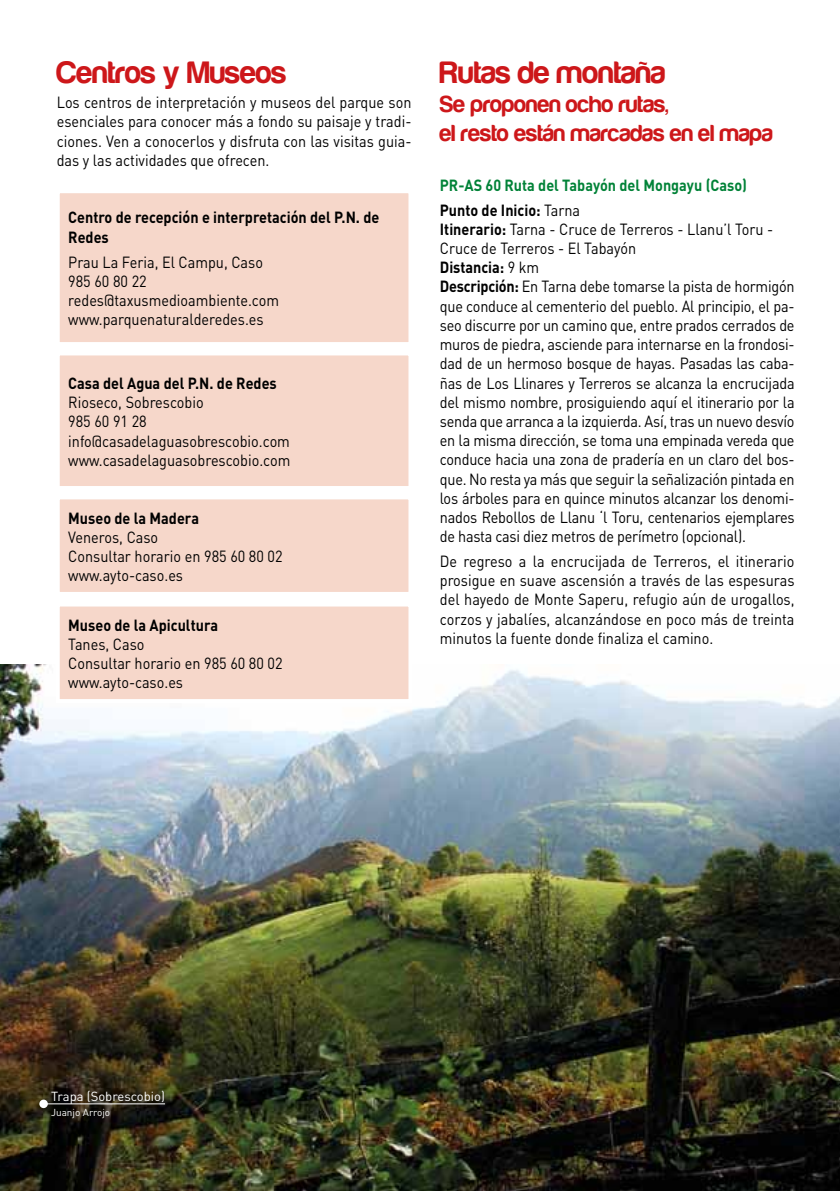
<style>
.page{position:relative;width:840px;height:1191px;background:#fff}
.page>*{position:absolute;margin:0;border:0;box-sizing:border-box;transform-origin:0 0}
.t1{font:32px "Harabara";color:#cd171a}
.t2{font:24px/28.8px "Harabara";color:#cd171a}
.t3{font:16px/19.2px "DIN";letter-spacing:-.015em;color:#000;scale:.9 1}
.t4{font:700 16px/19.2px "DIN";color:#000;scale:.9 1}
.t5{font:700 16px/24.8px "DIN";color:#008237;scale:.9 1}
.t6{font:13px "DIN";color:#fff}
.t7{font:10px "DIN";color:#fff}
.s1{color:#000}
.s2{font-weight:400;color:#000}
.s3{font-weight:700}
</style>
<div class="page">
<div style="left:58px;top:191px;width:352px;height:153px;background:#f6d7ca"></div>
<div style="left:56px;top:189px;width:356px;height:157px;border:4px solid #fff"></div>
<div style="left:58px;top:353px;width:352px;height:135px;background:#f6d7ca"></div>
<div style="left:56px;top:351px;width:356px;height:139px;border:4px solid #fff"></div>
<img style="left:0;top:665px;width:839px;height:526px">
<div style="left:58px;top:604px;width:352px;height:97px;background:#f6d7ca"></div>
<div style="left:56px;top:602px;width:356px;height:101px;border:4px solid #fff"></div>
<div style="left:58px;top:497px;width:352px;height:97px;background:#f6d7ca"></div>
<div style="left:56px;top:495px;width:356px;height:101px;border:4px solid #fff"></div>
<svg style="left:39px;top:1099px;width:9px;height:9px"></svg>
<hr style="left:44px;top:1103px;width:121px;height:1px;background:#fff">
<h1 class="t1" style="left:57px;top:56px;width:231px">Centros y Museos</h1>
<p class="t3" style="left:57px;top:93px;width:395px;text-align:justify">Los centros de interpretación y museos del parque son esenciales para conocer más a fondo su paisaje y tradi&shy;ciones. Ven a conocerlos y disfruta con las visitas guia&shy;das y las actividades que ofrecen.</p>
<p class="t4" style="left:68px;top:207px;width:347px">Centro de recepción e interpretación del P.N. de<br>Redes</p>
<p class="t3" style="left:68px;top:252px;width:236px">Prau La Feria, El Campu, Caso<br>985 60 80 22 redes@taxusmedioambiente.com www.parquenaturalderedes.es</p>
<p class="t4" style="left:68px;top:373px;width:233px">Casa del Agua del P.N. de Redes</p>
<p class="t3" style="left:68px;top:392px;width:248px">Rioseco, Sobrescobio<br>985 60 91 28 info@casadelaguasobrescobio.com www.casadelaguasobrescobio.com</p>
<p class="t4" style="left:68px;top:507px;width:147px">Museo de la Madera</p>
<p class="t3" style="left:68px;top:527px;width:239px">Veneros, Caso<br>Consultar horario en 985 60 80 02 www.ayto-caso.es</p>
<p class="t4" style="left:68px;top:614px;width:168px">Museo de la Apicultura</p>
<p class="t3" style="left:68px;top:634px;width:239px">Tanes, Caso<br>Consultar horario en 985 60 80 02 www.ayto-caso.es</p>
<h1 class="t1" style="left:439px;top:56px;width:227px">Rutas de montaña</h1>
<h2 class="t2" style="left:439px;top:90px;width:334px">Se proponen ocho rutas,<br>el resto están marcadas en el mapa</h2>
<p class="t5" style="left:439px;top:172px;width:342px">PR-AS 60 Ruta del Tabayón del Mongayu (Caso)<br><span class="s1">Punto de Inicio:</span> <span class="s2">Tarna</span></p>
<p class="t3" style="left:439px;top:219px;width:395px"><span class="s3">Itinerario:</span> Tarna - Cruce de Terreros - Llanu’l Toru - Cruce de Terreros - El Tabayón<br><span class="s3">Distancia:</span> 9 km<br><span class="s3">Descripción:</span> En Tarna debe tomarse la pista de hormigón que conduce al cementerio del pueblo. Al principio, el pa&shy;seo discurre por un camino que, entre prados cerrados de muros de piedra, asciende para internarse en la frondosi&shy;dad de un hermoso bosque de hayas. Pasadas las caba&shy;ñas de Los Llinares y Terreros se alcanza la encrucijada del mismo nombre, prosiguiendo aquí el itinerario por la senda que arranca a la izquierda. Así, tras un nuevo desvío en la misma dirección, se toma una empinada vereda que conduce hacia una zona de pradería en un claro del bos&shy;que. No resta ya más que seguir la señalización pintada en los árboles para en quince minutos alcanzar los denomi&shy;nados Rebollos de Llanu ‘l Toru, centenarios ejemplares de hasta casi diez metros de perímetro (opcional).</p>
<p class="t3" style="left:439px;top:551px;width:395px;text-align:justify">De regreso a la encrucijada de Terreros, el itinerario prosigue en suave ascensión a través de las espesuras del hayedo de Monte Saperu, refugio aún de urogallos, corzos y jabalíes, alcanzándose en poco más de treinta minutos la fuente donde finaliza el camino.</p>
<p class="t6" style="left:51px;top:1088px;width:115px">Trapa (Sobrescobio)</p>
<p class="t7" style="left:51px;top:1106px;width:61px">Juanjo Arrojo</p>
</div>
